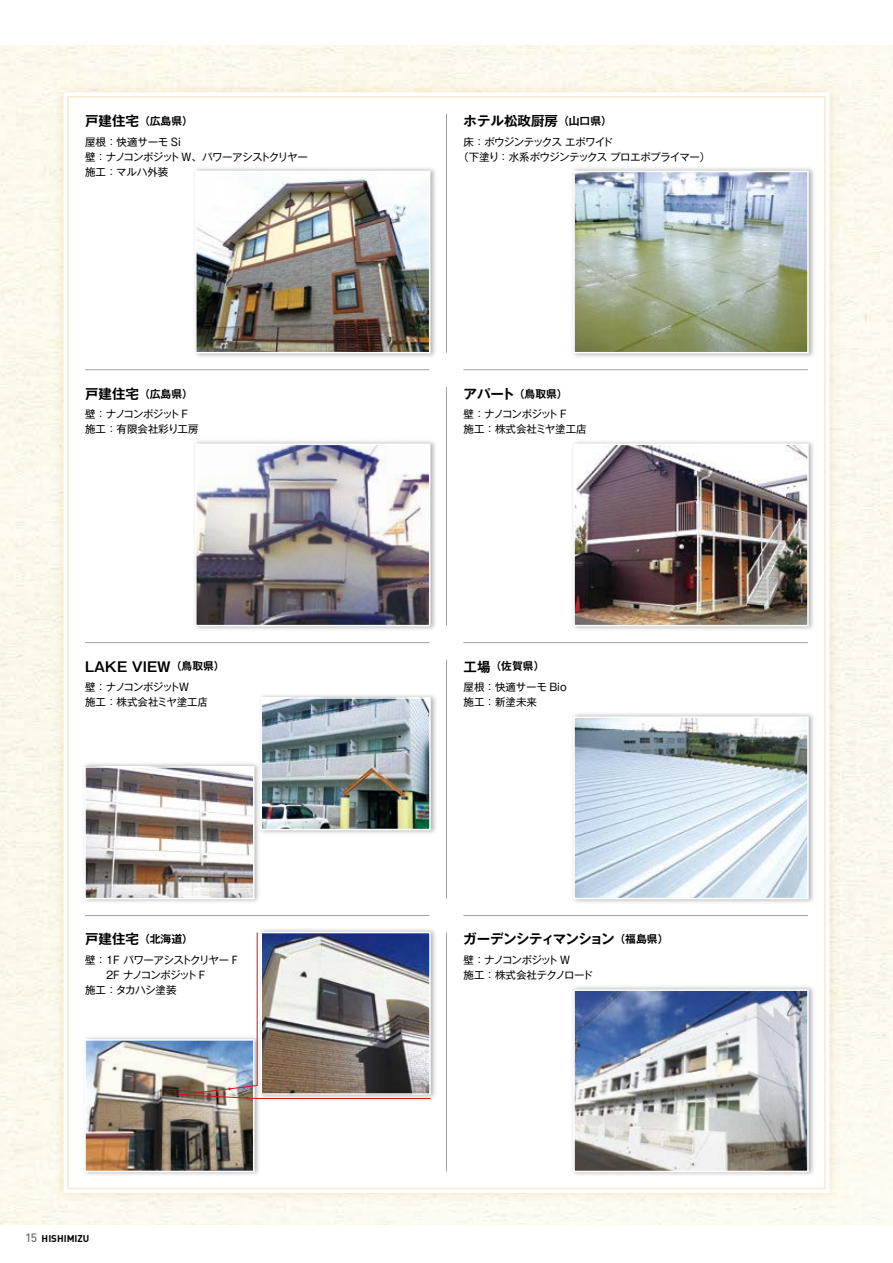
<style>
.page{position:relative;width:893px;height:1263px;background:#fff}
.page>*{position:absolute;margin:0;border:0;box-sizing:border-box;transform-origin:0 0}
.t1{font:700 13.5px "Gothic MB101 Pr 6 De";color:#000}
.t2{font:700 13.5px "Gothic MB101 Pr 6 De";letter-spacing:-.06em;color:#000}
.t3{font:700 10.8px "Gothic MB101 Pr 6 De";color:#000}
.t4{font:10.5px/15px "Gothic MB101 Pr 6";letter-spacing:-.045em;color:#000}
.t5{font:10.5px/15px "Gothic MB101 Pr 6";letter-spacing:-.075em;color:#000}
.t6{font:10.5px/15px "Gothic MB101 Pr 6";letter-spacing:-.085em;color:#000}
.t7{font:10.5px/15px "Gothic MB101 Pr 6";color:#000}
.t8{font:700 9.75px "DINOT";color:#000}
.s1{font-weight:500;font-size:12px;color:#727171}
</style>
<div class="page">
<img style="left:51px;top:79px;width:791px;height:1127px">
<div style="left:68px;top:97px;width:757px;height:1091px;background:#fff"></div>
<hr style="left:446px;top:114px;width:1px;height:239px;background:#9fa0a0">
<hr style="left:446px;top:387px;width:1px;height:239px;background:#9fa0a0">
<hr style="left:446px;top:660px;width:1px;height:238px;background:#9fa0a0">
<hr style="left:446px;top:932px;width:1px;height:239px;background:#9fa0a0">
<hr style="left:463px;top:915px;width:345px;height:1px;background:#9fa0a0">
<hr style="left:85px;top:915px;width:344px;height:1px;background:#9fa0a0">
<hr style="left:85px;top:642px;width:344px;height:1px;background:#9fa0a0">
<hr style="left:463px;top:642px;width:345px;height:1px;background:#9fa0a0">
<hr style="left:463px;top:369px;width:345px;height:1px;background:#9fa0a0">
<hr style="left:85px;top:369px;width:344px;height:1px;background:#9fa0a0">
<img style="left:194px;top:168px;width:241px;height:189px">
<img style="left:198px;top:174px;width:229px;height:176px">
<div style="left:195px;top:171px;width:235px;height:182px;border:2px solid #fff"></div>
<img style="left:194px;top:441px;width:253px;height:189px">
<img style="left:198px;top:447px;width:229px;height:176px">
<div style="left:195px;top:444px;width:235px;height:182px;border:2px solid #fff"></div>
<img style="left:572px;top:168px;width:242px;height:189px">
<img style="left:576px;top:174px;width:230px;height:176px">
<div style="left:573px;top:171px;width:236px;height:182px;border:2px solid #fff"></div>
<img style="left:572px;top:713px;width:242px;height:190px">
<img style="left:576px;top:719px;width:230px;height:177px">
<div style="left:573px;top:716px;width:236px;height:183px;border:2px solid #fff"></div>
<img style="left:572px;top:986px;width:242px;height:189px">
<img style="left:576px;top:992px;width:230px;height:177px">
<div style="left:573px;top:989px;width:236px;height:183px;border:2px solid #fff"></div>
<img style="left:572px;top:437px;width:321px;height:201px">
<img style="left:576px;top:447px;width:230px;height:176px">
<div style="left:573px;top:444px;width:236px;height:182px;border:2px solid #fff"></div>
<img style="left:43px;top:757px;width:216px;height:149px">
<img style="left:87px;top:769px;width:164px;height:127px">
<div style="left:84px;top:766px;width:170px;height:133px;border:2px solid #fff"></div>
<img style="left:205px;top:695px;width:231px;height:144px">
<img style="left:263px;top:700px;width:165px;height:127px">
<div style="left:260px;top:697px;width:171px;height:133px;border:2px solid #fff"></div>
<img style="left:85px;top:1037px;width:174px;height:138px">
<img style="left:87px;top:1042px;width:164px;height:127px">
<div style="left:84px;top:1039px;width:170px;height:133px;border:2px solid #fff"></div>
<img style="left:236px;top:929px;width:211px;height:183px">
<img style="left:171px;top:932px;width:260px;height:167px">
<p class="t1" style="left:85px;top:109px;width:55px">戸建住宅</p>
<p class="t4" style="left:85px;top:133px;width:224px">屋根：快適サーモ Si<br>壁：ナノコンポジット W、パワーアシストクリヤー施工：マルハ外装</p>
<p class="t3" style="left:139px;top:112px;width:56px">（広島県(</p>
<p class="t1" style="left:463px;top:109px;width:96px">ホテル松政厨房</p>
<p class="t4" style="left:458px;top:133px;width:254px;text-indent:5px">床：ボウジンテックスエポワイド<br>（下塗り：水系ボウジンテックスプロエポプライマー(</p>
<p class="t3" style="left:558px;top:112px;width:55px">（山口県(</p>
<p class="t1" style="left:85px;top:382px;width:55px">戸建住宅</p>
<p class="t5" style="left:85px;top:406px;width:115px">壁：ナノコンポジット F施工：有限会社彩り工房</p>
<p class="t3" style="left:139px;top:384px;width:56px">（広島県(</p>
<p class="t1" style="left:463px;top:382px;width:53px">アパート</p>
<p class="t4" style="left:463px;top:406px;width:125px">壁：ナノコンポジット F<br>施工：株式会社ミヤ塗工店</p>
<p class="t3" style="left:514px;top:384px;width:55px">（鳥取県(</p>
<p class="t1" style="left:85px;top:655px;width:87px">LAKE VIEW</p>
<p class="t5" style="left:85px;top:679px;width:125px">壁：ナノコンポジットＷ<br>施工：株式会社ミヤ塗工店</p>
<p class="t3" style="left:171px;top:657px;width:56px">（鳥取県(</p>
<p class="t1" style="left:463px;top:655px;width:28px">工場</p>
<p class="t7" style="left:463px;top:679px;width:105px">屋根：快適サーモ Bio施工：新塗未来</p>
<p class="t3" style="left:490px;top:657px;width:55px">（佐賀県(</p>
<p class="t1" style="left:85px;top:928px;width:55px">戸建住宅</p>
<p class="t4" style="left:85px;top:952px;width:155px">壁：1F パワーアシストクリヤー F　　2F ナノコンポジット F<br>施工：タカハシ塗装</p>
<p class="t3" style="left:139px;top:930px;width:56px">（北海道(</p>
<p class="t2" style="left:463px;top:928px;width:153px">ガーデンシティマンション</p>
<p class="t6" style="left:463px;top:952px;width:131px">壁：ナノコンポジット W<br>施工：株式会社テクノロード</p>
<p class="t3" style="left:614px;top:930px;width:55px">（福島県(</p>
<p class="t8" style="left:25px;top:1231px;width:66px"><span class="s1">15</span> HISHIMIZU</p>
</div>
